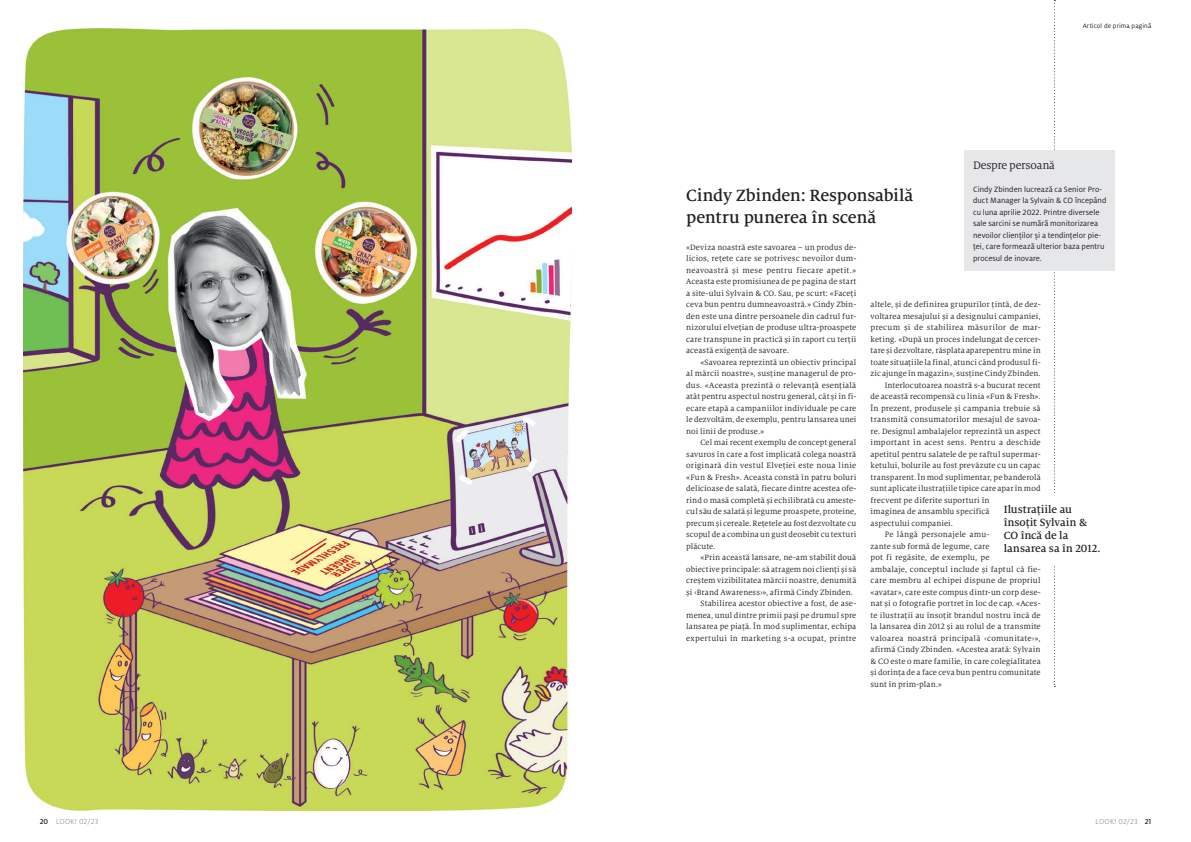
<style>
.page{position:relative;width:1191px;height:842px;background:#fff}
.page>*{position:absolute;margin:0;border:0;box-sizing:border-box;transform-origin:0 0}
.t1{font:500 18px/22px "Milo Serif Pro";letter-spacing:-.01em;color:#231f20}
.t2{font:12px "Milo Serif Pro";letter-spacing:-.015em;color:#231f20}
.t3{font:500 11.5px/13px "Milo Serif Pro";letter-spacing:-.005em;color:#231f20}
.t4{font:8.5px/11.5px "Milo Serif Pro";letter-spacing:.015em;color:#231f20;text-align:justify}
.t5{font:8.5px/11.5px "Milo Pro";letter-spacing:.005em;color:#231f20}
.t6{font:300 8px "Milo Pro";letter-spacing:.025em;color:#808285}
.t7{font:7px "Milo Pro";letter-spacing:.02em;color:#231f20}
.s1{font-weight:500;color:#231f20}
</style>
<div class="page">
<img style="left:24px;top:28px;width:548px;height:783px">
<svg style="left:1053px;top:0;width:2px;height:687px"></svg>
<div style="left:1048px;top:493px;width:13px;height:73px;background:#fff"></div>
<div style="left:964px;top:151px;width:151px;height:29px;background:#e6e7e9"></div>
<div style="left:964px;top:176px;width:151px;height:95px;background:#e6e7e9"></div>
<p class="t7" style="left:1082px;top:22px;width:70px">Articol de prima pagină</p>
<h2 class="t2" style="left:973px;top:158px;width:83px">Despre persoană</h2>
<p class="t5" style="left:973px;top:183px;width:135px">Cindy Zbinden lucrează ca Senior Pro&shy;duct Manager la Sylvain &amp; CO începând cu luna aprilie 2022. Printre diversele sale sarcini se numără monitorizarea nevoilor clienților și a tendințelor pie&shy;ței, care formează ulterior baza pentru procesul de inovare.</p>
<h1 class="t1" style="left:686px;top:184px;width:228px">Cindy Zbinden: Responsabilă pentru punerea în scenă</h1>
<p class="t4" style="left:686px;top:241px;width:172px">«Deviza noastră este savoarea – un produs de&shy;licios, rețete care se potrivesc nevoilor dum&shy;neavoastră și mese pentru fiecare apetit.» Aceasta este promisiunea de pe pagina de start a site-ului Sylvain &amp; CO. Sau, pe scurt: «Faceți ceva bun pentru dumneavoastră.» Cindy Zbin&shy;den este una dintre persoanele din cadrul fur&shy;nizorului elvețian de produse ultra-proaspete care transpune în practică și în raport cu terții această exigență de savoare.</p>
<p class="t4" style="left:686px;top:356px;width:172px;text-indent:14px">«Savoarea reprezintă un obiectiv principal al mărcii noastre», susține managerul de pro&shy;dus. «Aceasta prezintă o relevanță esențială atât pentru aspectul nostru general, cât și în fi&shy;ecare etapă a campaniilor individuale pe care le dezvoltăm, de exemplu, pentru lansarea unei noi linii de produse.»</p>
<p class="t4" style="left:686px;top:437px;width:172px;text-indent:14px">Cel mai recent exemplu de concept general savuros în care a fost implicată colega noastră originară din vestul Elveției este noua linie «Fun &amp; Fresh». Aceasta constă în patru boluri delicioase de salată, fiecare dintre acestea ofe&shy;rind o masă completă și echilibrată cu ameste&shy;cul său de salată și legume proaspete, proteine, precum și cereale. Rețetele au fost dezvoltate cu scopul de a combina un gust deosebit cu texturi plăcute.</p>
<p class="t4" style="left:700px;top:552px;width:157px">«Prin această lansare, ne-am stabilit două</p>
<p class="t4" style="left:686px;top:563px;width:172px">obiective principale: să atragem noi clienți și să</p>
<p class="t4" style="left:686px;top:575px;width:172px">creștem vizibilitatea mărcii noastre, denumită</p>
<p class="t4" style="left:686px;top:586px;width:168px">și ‹Brand Awareness›», afirmă Cindy Zbinden.</p>
<p class="t4" style="left:700px;top:598px;width:157px">Stabilirea acestor obiective a fost, de ase-</p>
<p class="t4" style="left:686px;top:609px;width:172px">menea, unul dintre primii pași pe drumul spre</p>
<p class="t4" style="left:686px;top:621px;width:172px">lansarea pe piață. În mod suplimentar, echipa</p>
<p class="t4" style="left:686px;top:632px;width:172px">expertului în marketing s-a ocupat, printre</p>
<p class="t4" style="left:870px;top:299px;width:172px">altele, și de definirea grupurilor țintă, de dez-</p>
<p class="t4" style="left:870px;top:310px;width:172px">voltarea mesajului și a designului campaniei,</p>
<p class="t4" style="left:870px;top:322px;width:172px">precum și de stabilirea măsurilor de mar-</p>
<p class="t4" style="left:870px;top:333px;width:172px">keting. «După un proces îndelungat de cercer-</p>
<p class="t4" style="left:870px;top:345px;width:172px">tare și dezvoltare, răsplata aparepentru mine în</p>
<p class="t4" style="left:870px;top:356px;width:172px">toate situațiile la final, atunci când produsul fi-</p>
<p class="t4" style="left:870px;top:368px;width:172px">zic ajunge în magazin», susține Cindy Zbinden.</p>
<p class="t4" style="left:884px;top:379px;width:157px">Interlocutoarea noastră s-a bucurat recent</p>
<p class="t4" style="left:870px;top:391px;width:172px">de această recompensă cu linia «Fun &amp; Fresh».</p>
<p class="t4" style="left:870px;top:402px;width:172px">În prezent, produsele și campania trebuie să</p>
<p class="t4" style="left:870px;top:414px;width:172px">transmită consumatorilor mesajul de savoa-</p>
<p class="t4" style="left:870px;top:425px;width:172px">re. Designul ambalajelor reprezintă un aspect</p>
<p class="t4" style="left:870px;top:437px;width:172px">important în acest sens. Pentru a deschide</p>
<p class="t4" style="left:870px;top:448px;width:172px">apetitul pentru salatele de pe raftul supermar-</p>
<p class="t4" style="left:870px;top:460px;width:172px">ketului, bolurile au fost prevăzute cu un capac</p>
<p class="t4" style="left:870px;top:471px;width:172px">transparent. În mod suplimentar, pe banderolă</p>
<p class="t4" style="left:870px;top:483px;width:172px">sunt aplicate ilustrațiile tipice care apar în mod</p>
<p class="t4" style="left:870px;top:494px;width:121px">frecvent pe diferite suporturi în</p>
<p class="t4" style="left:870px;top:506px;width:121px">imaginea de ansamblu specifică</p>
<p class="t4" style="left:870px;top:517px;width:84px">aspectului companiei.</p>
<p class="t4" style="left:884px;top:529px;width:106px">Pe lângă personajele amu-</p>
<p class="t4" style="left:870px;top:540px;width:121px">zante sub formă de legume, care</p>
<p class="t4" style="left:870px;top:552px;width:121px">pot fi regăsite, de exemplu, pe</p>
<p class="t4" style="left:870px;top:563px;width:172px">ambalaje, conceptul include și faptul că fie-</p>
<p class="t4" style="left:870px;top:575px;width:172px">care membru al echipei dispune de propriul</p>
<p class="t4" style="left:870px;top:586px;width:172px">«avatar», care este compus dintr-un corp dese-</p>
<p class="t4" style="left:870px;top:598px;width:172px">nat și o fotografie portret în loc de cap. «Aces-</p>
<p class="t4" style="left:870px;top:609px;width:172px">te ilustrații au însoțit brandul nostru încă de</p>
<p class="t4" style="left:870px;top:621px;width:172px">la lansarea din 2012 și au rolul de a transmite</p>
<p class="t4" style="left:870px;top:632px;width:172px">valoarea noastră principală ‹comunitate›»,</p>
<p class="t4" style="left:870px;top:644px;width:172px">afirmă Cindy Zbinden. «Acestea arată: Sylvain</p>
<p class="t4" style="left:870px;top:655px;width:172px">&amp; CO este o mare familie, în care colegialitatea</p>
<p class="t4" style="left:870px;top:667px;width:172px">și dorința de a face ceva bun pentru comunitate</p>
<p class="t4" style="left:870px;top:678px;width:73px">sunt în prim-plan.»</p>
<h3 class="t3" style="left:1003px;top:503px;width:98px">Ilustrațiile au însoțit Sylvain &amp;<br>CO încă de la lansarea sa în 2012.</h3>
<p class="t6" style="left:40px;top:817px;width:60px"><span class="s1">20</span> LOOK! 02/23</p>
<p class="t6" style="left:1095px;top:817px;width:57px">LOOK! 02/23 <span class="s1">21</span></p>
</div>
